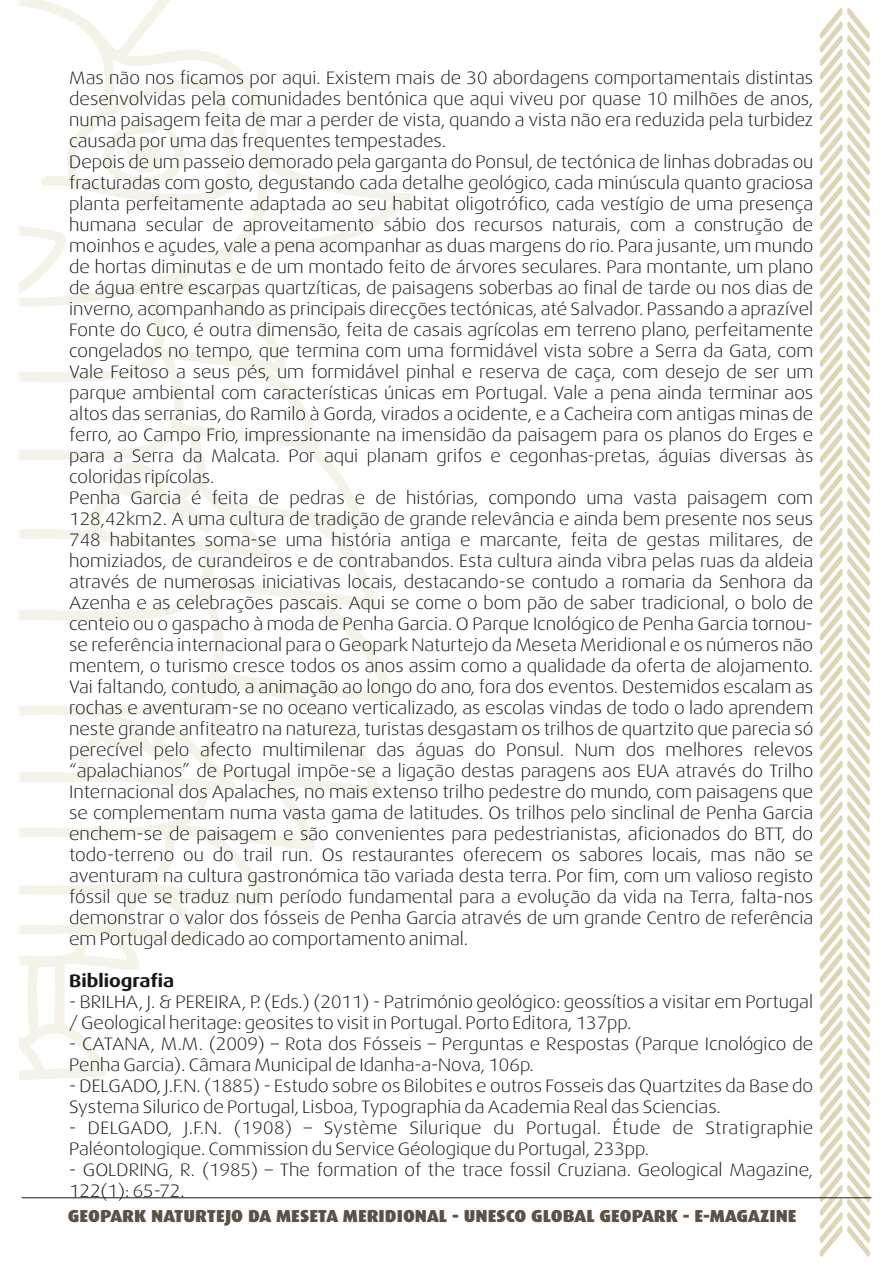
<style>
.page{position:relative;width:893px;height:1263px;background:#fff}
.page>*{position:absolute;margin:0;border:0;box-sizing:border-box;transform-origin:0 0}
.t1{font:300 18px/21px "Dax Wide";color:#151616}
.t2{font:700 18px "Dax Wide";color:#151616}
.t3{font:900 17.4px "Dax";color:#5e5043;scale:1.06 1}
</style>
<div class="page">
<svg style="left:19px;top:0;width:394px;height:1080px"></svg>
<svg style="left:96px;top:110px;width:97px;height:90px"></svg>
<svg style="left:19px;top:226px;width:53px;height:68px"></svg>
<svg style="left:820px;top:8px;width:50px;height:1249px"></svg>
<hr style="left:22px;top:1197px;width:849px;height:1px;background:#221a0f">
<p class="t1" style="left:69px;top:67px;width:746px">Mas não nos ficamos por aqui. Existem mais de 30 abordagens comportamentais distintas desenvolvidas pela comunidades bentónica que aqui viveu por quase 10 milhões de anos, numa paisagem feita de mar a perder de vista, quando a vista não era reduzida pela turbidez causada por uma das frequentes tempestades.<br>Depois de um passeio demorado pela garganta do Ponsul, de tectónica de linhas dobradas ou fracturadas com gosto, degustando cada detalhe geológico, cada minúscula quanto graciosa planta perfeitamente adaptada ao seu habitat oligotrófico, cada vestígio de uma presença humana secular de aproveitamento sábio dos recursos naturais, com a construção de moinhos e açudes, vale a pena acompanhar as duas margens do rio. Para jusante, um mundo de hortas diminutas e de um montado feito de árvores seculares. Para montante, um plano de água entre escarpas quartzíticas, de paisagens soberbas ao final de tarde ou nos dias de inverno, acompanhando as principais direcções tectónicas, até Salvador. Passando a aprazível Fonte do Cuco, é outra dimensão, feita de casais agrícolas em terreno plano, perfeitamente congelados no tempo, que termina com uma formidável vista sobre a Serra da Gata, com Vale Feitoso a seus pés, um formidável pinhal e reserva de caça, com desejo de ser um parque ambiental com características únicas em Portugal. Vale a pena ainda terminar aos altos das serranias, do Ramilo à Gorda, virados a ocidente, e a Cacheira com antigas minas de ferro, ao Campo Frio, impressionante na imensidão da paisagem para os planos do Erges e para a Serra da Malcata. Por aqui planam grifos e cegonhas-pretas, águias diversas às coloridas ripícolas.<br>Penha Garcia é feita de pedras e de histórias, compondo uma vasta paisagem com 128,42km2. A uma cultura de tradição de grande relevância e ainda bem presente nos seus 748 habitantes soma-se uma história antiga e marcante, feita de gestas militares, de homiziados, de curandeiros e de contrabandos. Esta cultura ainda vibra pelas ruas da aldeia através de numerosas iniciativas locais, destacando-se contudo a romaria da Senhora da Azenha e as celebrações pascais. Aqui se come o bom pão de saber tradicional, o bolo de centeio ou o gaspacho à moda de Penha Garcia. O Parque Icnológico de Penha Garcia tornou&shy;se referência internacional para o Geopark Naturtejo da Meseta Meridional e os números não mentem, o turismo cresce todos os anos assim como a qualidade da oferta de alojamento.<br>Vai faltando, contudo, a animação ao longo do ano, fora dos eventos. Destemidos escalam as rochas e aventuram-se no oceano verticalizado, as escolas vindas de todo o lado aprendem neste grande anfiteatro na natureza, turistas desgastam os trilhos de quartzito que parecia só perecível pelo afecto multimilenar das águas do Ponsul. Num dos melhores relevos “apalachianos” de Portugal impõe-se a ligação destas paragens aos EUA através do Trilho Internacional dos Apalaches, no mais extenso trilho pedestre do mundo, com paisagens que se complementam numa vasta gama de latitudes. Os trilhos pelo sinclinal de Penha Garcia enchem-se de paisagem e são convenientes para pedestrianistas, aficionados do BTT, do todo-terreno ou do trail run. Os restaurantes oferecem os sabores locais, mas não se aventuram na cultura gastronómica tão variada desta terra. Por fim, com um valioso registo fóssil que se traduz num período fundamental para a evolução da vida na Terra, falta-nos demonstrar o valor dos fósseis de Penha Garcia através de um grande Centro de referência em Portugal dedicado ao comportamento animal.</p>
<p class="t2" style="left:69px;top:970px;width:107px">Bibliografia</p>
<p class="t1" style="left:69px;top:991px;width:745px">- BRILHA, J. &amp; PEREIRA, P. (Eds.) (2011) - Património geológico: geossítios a visitar em Portugal / Geological heritage: geosites to visit in Portugal. Porto Editora, 137pp.</p>
<p class="t1" style="left:69px;top:1033px;width:746px">- CATANA, M.M. (2009) – Rota dos Fósseis – Perguntas e Respostas (Parque Icnológico de<br>Penha Garcia). Câmara Municipal de Idanha-a-Nova, 106p.</p>
<p class="t1" style="left:69px;top:1075px;width:746px">- DELGADO, J.F.N. (1885) - Estudo sobre os Bilobites e outros Fosseis das Quartzites da Base do<br>Systema Silurico de Portugal, Lisboa, Typographia da Academia Real das Sciencias.</p>
<p class="t1" style="left:69px;top:1117px;width:746px">- DELGADO, J.F.N. (1908) – Système Silurique du Portugal. Étude de Stratigraphie<br>Paléontologique. Commission du Service Géologique du Portugal, 233pp.</p>
<p class="t1" style="left:69px;top:1159px;width:746px">- GOLDRING, R. (1985) – The formation of the trace fossil Cruziana. Geological Magazine,<br>122(1): 65-72.</p>
<p class="t3" style="left:68px;top:1206px;width:689px">GEOPARK NATURTEJO DA MESETA MERIDIONAL - UNESCO GLOBAL GEOPARK - E-MAGAZINE</p>
</div>
